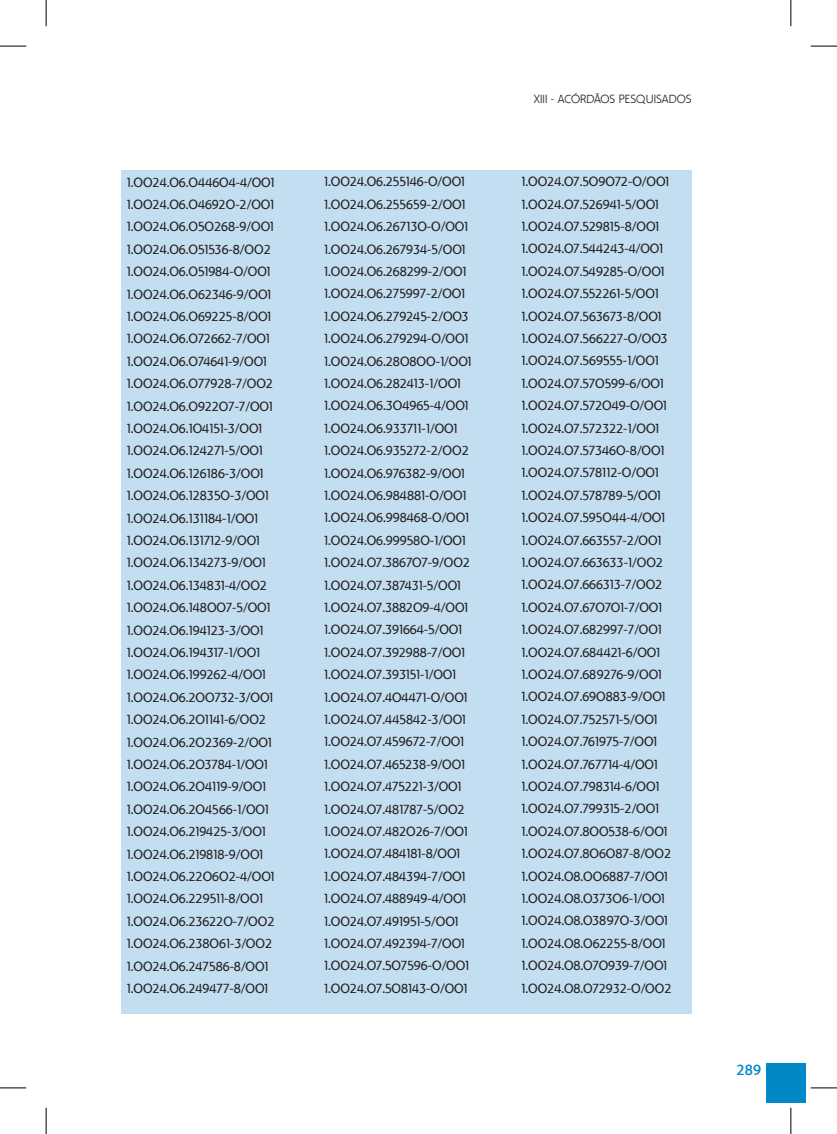
<style>
.page{position:relative;width:837px;height:1134px;background:#fff}
.page>*{position:absolute;margin:0;border:0;box-sizing:border-box;transform-origin:0 0}
.t1{font:600 15.75px "Unimed";color:#0088c7}
.t2{font:14px/22.4px "Unimed";color:#231f20}
.t3{font:300 12.25px "Unimed";color:#231f20}
</style>
<div class="page">
<div style="left:765px;top:1063px;width:40px;height:39px;background:#0088c7"></div>
<div style="left:121px;top:170px;width:570px;height:843px;background:#c3def1"></div>
<svg style="left:0;top:46px;width:26px;height:1px"></svg>
<svg style="left:810px;top:46px;width:26px;height:1px"></svg>
<svg style="left:0;top:1088px;width:26px;height:1px"></svg>
<svg style="left:810px;top:1088px;width:26px;height:1px"></svg>
<svg style="left:46px;top:0;width:1px;height:26px"></svg>
<svg style="left:46px;top:1108px;width:1px;height:26px"></svg>
<svg style="left:790px;top:0;width:1px;height:26px"></svg>
<svg style="left:790px;top:1108px;width:1px;height:26px"></svg>
<p class="t3" style="left:533px;top:93px;width:159px">XIII - ACÓRDÃOS PESQUISADOS</p>
<p class="t2" style="left:126px;top:171px;width:149px">1.0024.06.044604-4/001<br>1.0024.06.046920-2/001<br>1.0024.06.050268-9/001<br>1.0024.06.051536-8/002<br>1.0024.06.051984-0/001<br>1.0024.06.062346-9/001<br>1.0024.06.069225-8/001<br>1.0024.06.072662-7/001<br>1.0024.06.074641-9/001<br>1.0024.06.077928-7/002<br>1.0024.06.092207-7/001<br>1.0024.06.104151-3/001<br>1.0024.06.124271-5/001<br>1.0024.06.126186-3/001<br>1.0024.06.128350-3/001<br>1.0024.06.131184-1/001<br>1.0024.06.131712-9/001<br>1.0024.06.134273-9/001<br>1.0024.06.134831-4/002<br>1.0024.06.148007-5/001<br>1.0024.06.194123-3/001<br>1.0024.06.194317-1/001<br>1.0024.06.199262-4/001<br>1.0024.06.200732-3/001<br>1.0024.06.201141-6/002<br>1.0024.06.202369-2/001<br>1.0024.06.203784-1/001<br>1.0024.06.204119-9/001<br>1.0024.06.204566-1/001<br>1.0024.06.219425-3/001<br>1.0024.06.219818-9/001<br>1.0024.06.220602-4/001<br>1.0024.06.229511-8/001<br>1.0024.06.236220-7/002<br>1.0024.06.238061-3/002<br>1.0024.06.247586-8/001<br>1.0024.06.249477-8/001</p>
<p class="t2" style="left:324px;top:171px;width:149px">1.0024.06.255146-0/001<br>1.0024.06.255659-2/001<br>1.0024.06.267130-0/001<br>1.0024.06.267934-5/001<br>1.0024.06.268299-2/001<br>1.0024.06.275997-2/001<br>1.0024.06.279245-2/003<br>1.0024.06.279294-0/001<br>1.0024.06.280800-1/001<br>1.0024.06.282413-1/001<br>1.0024.06.304965-4/001<br>1.0024.06.933711-1/001<br>1.0024.06.935272-2/002<br>1.0024.06.976382-9/001<br>1.0024.06.984881-0/001<br>1.0024.06.998468-0/001<br>1.0024.06.999580-1/001<br>1.0024.07.386707-9/002<br>1.0024.07.387431-5/001<br>1.0024.07.388209-4/001<br>1.0024.07.391664-5/001<br>1.0024.07.392988-7/001<br>1.0024.07.393151-1/001<br>1.0024.07.404471-0/001<br>1.0024.07.445842-3/001<br>1.0024.07.459672-7/001<br>1.0024.07.465238-9/001<br>1.0024.07.475221-3/001<br>1.0024.07.481787-5/002<br>1.0024.07.482026-7/001<br>1.0024.07.484181-8/001<br>1.0024.07.484394-7/001<br>1.0024.07.488949-4/001<br>1.0024.07.491951-5/001<br>1.0024.07.492394-7/001<br>1.0024.07.507596-0/001<br>1.0024.07.508143-0/001</p>
<p class="t2" style="left:521px;top:171px;width:152px">1.0024.07.509072-0/001<br>1.0024.07.526941-5/001<br>1.0024.07.529815-8/001<br>1.0024.07.544243-4/001<br>1.0024.07.549285-0/001<br>1.0024.07.552261-5/001<br>1.0024.07.563673-8/001<br>1.0024.07.566227-0/003<br>1.0024.07.569555-1/001<br>1.0024.07.570599-6/001<br>1.0024.07.572049-0/001<br>1.0024.07.572322-1/001<br>1.0024.07.573460-8/001<br>1.0024.07.578112-0/001<br>1.0024.07.578789-5/001<br>1.0024.07.595044-4/001<br>1.0024.07.663557-2/001<br>1.0024.07.663633-1/002<br>1.0024.07.666313-7/002<br>1.0024.07.670701-7/001<br>1.0024.07.682997-7/001<br>1.0024.07.684421-6/001<br>1.0024.07.689276-9/001<br>1.0024.07.690883-9/001<br>1.0024.07.752571-5/001<br>1.0024.07.761975-7/001<br>1.0024.07.767714-4/001<br>1.0024.07.798314-6/001<br>1.0024.07.799315-2/001<br>1.0024.07.800538-6/001<br>1.0024.07.806087-8/002<br>1.0024.08.006887-7/001<br>1.0024.08.037306-1/001<br>1.0024.08.038970-3/001<br>1.0024.08.062255-8/001<br>1.0024.08.070939-7/001<br>1.0024.08.072932-0/002</p>
<p class="t1" style="left:736px;top:1061px;width:26px">289</p>
</div>
